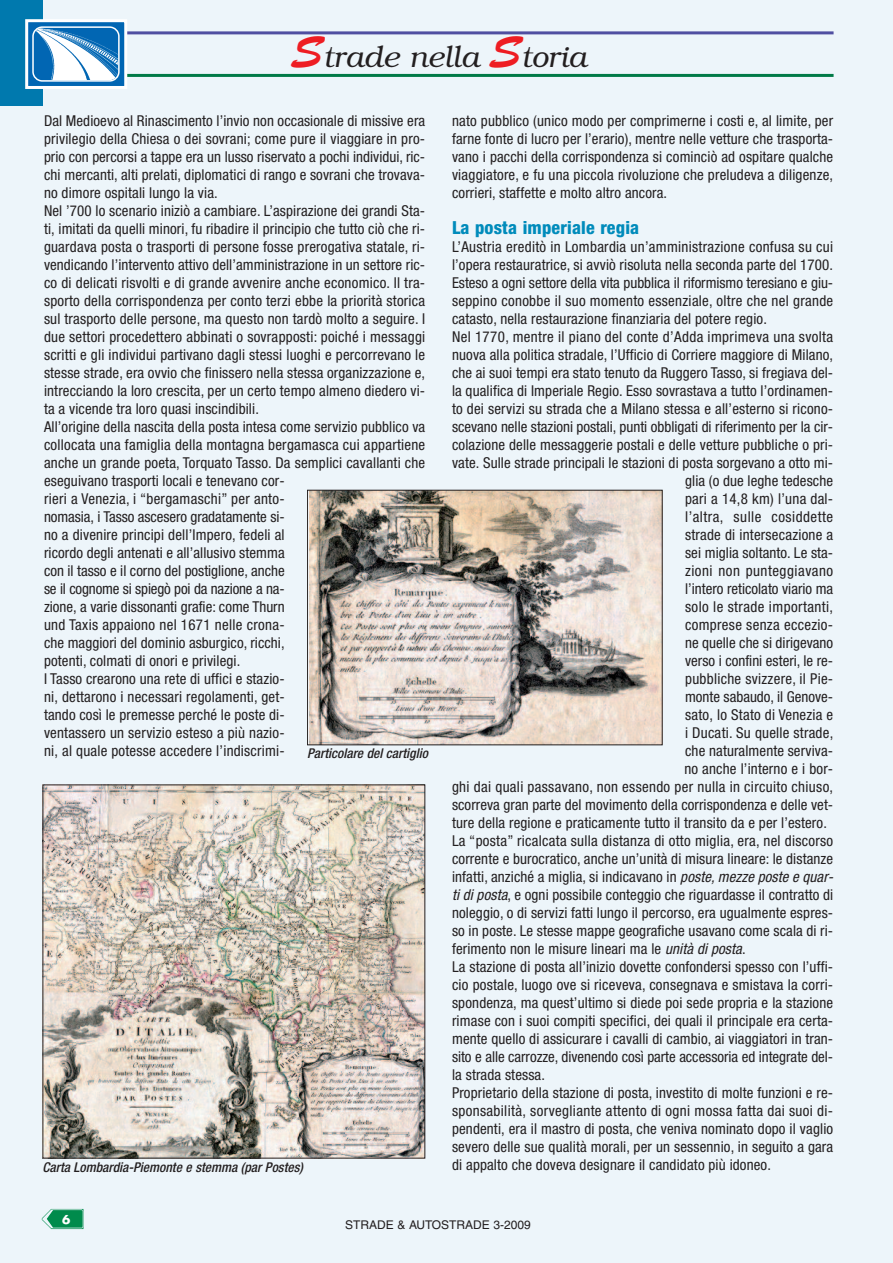
<style>
.page{position:relative;width:893px;height:1263px;background:#edf5fa}
.page>*{position:absolute;margin:0;border:0;box-sizing:border-box;transform-origin:0 0}
.t1{font:italic 300 30px "Bookman";color:#231f20}
.t2{font:800 condensed 18px "Helvetica Neue";letter-spacing:.01em;color:#008bbb}
.t3{font:condensed 15px/18px "Helvetica Neue";letter-spacing:.01em;color:#231f20}
.t4{font:condensed 15px "Helvetica Neue";letter-spacing:.035em;color:#231f20}
.t5{font:condensed 15px "Helvetica Neue";letter-spacing:.03em;color:#231f20}
.t6{font:italic 500 condensed 13.5px "Helvetica Neue";color:#231f20}
.t7{font:12px "Helvetica";color:#231f20}
.t8{font:700 12px "Futura";color:#fff}
.s1{font-family:"Brush Script";font-weight:400;font-style:normal;font-size:45px;color:#ee1d23}
.s2{font-style:italic}
</style>
<div class="page">
<img style="left:42px;top:1209px;width:41px;height:20px">
<hr style="left:44px;top:31px;width:790px;height:3px;background:#504fa1">
<hr style="left:44px;top:74px;width:790px;height:3px;background:#017a47">
<div style="left:0;top:0;width:42px;height:106px;background:#0079ae"></div>
<div style="left:28px;top:22px;width:96px;height:64px;background:#0166b3"></div>
<div style="left:25px;top:19px;width:102px;height:70px;border:3px solid #fff"></div>
<svg style="left:32px;top:26px;width:88px;height:56px"></svg>
<img style="left:45px;top:786px;width:378px;height:370px">
<img style="left:309px;top:492px;width:352px;height:251px">
<div style="left:307px;top:490px;width:356px;height:255px;border:1px solid #231f20"></div>
<h1 class="t1" style="left:291px;top:40px;width:297px"><span class="s1">S</span>trade nella <span class="s1">S</span>toria</h1>
<p class="t3" style="left:44px;top:113px;width:383px">Dal Medioevo al Rinascimento l’invio non occasionale di missive era privilegio della Chiesa o dei sovrani; come pure il viaggiare in pro&shy;prio con percorsi a tappe era un lusso riservato a pochi individui, ric&shy;chi mercanti, alti prelati, diplomatici di rango e sovrani che trovava&shy;no dimore ospitali lungo la via.<br>Nel ’700 lo scenario iniziò a cambiare. L’aspirazione dei grandi Sta&shy;ti, imitati da quelli minori, fu ribadire il principio che tutto ciò che ri&shy;guardava posta o trasporti di persone fosse prerogativa statale, ri&shy;vendicando l’intervento attivo dell’amministrazione in un settore ric&shy;co di delicati risvolti e di grande avvenire anche economico. Il tra&shy;sporto della corrispondenza per conto terzi ebbe la priorità storica sul trasporto delle persone, ma questo non tardò molto a seguire. I due settori procedettero abbinati o sovrapposti: poiché i messaggi scritti e gli individui partivano dagli stessi luoghi e percorrevano le stesse strade, era ovvio che finissero nella stessa organizzazione e, intrecciando la loro crescita, per un certo tempo almeno diedero vi&shy;ta a vicende tra loro quasi inscindibili.<br>All’origine della nascita della posta intesa come servizio pubblico va collocata una famiglia della montagna bergamasca cui appartiene anche un grande poeta, Torquato Tasso. Da semplici cavallanti che eseguivano trasporti locali e tenevano cor-<br>rieri a Venezia, i “bergamaschi” per anto-<br>nomasia, i Tasso ascesero gradatamente si-<br>no a divenire principi dell’Impero, fedeli al<br>ricordo degli antenati e all’allusivo stemma<br>con il tasso e il corno del postiglione, anche<br>se il cognome si spiegò poi da nazione a na-<br>zione, a varie dissonanti grafie: come Thurn<br>und Taxis appaiono nel 1671 nelle crona-<br>che maggiori del dominio asburgico, ricchi,<br>potenti, colmati di onori e privilegi.<br>I Tasso crearono una rete di uffici e stazio-<br>ni, dettarono i necessari regolamenti, get-<br>tando così le premesse perché le poste di-<br>ventassero un servizio esteso a più nazio-<br>ni, al quale potesse accedere l’indiscrimi-</p>
<p class="t3" style="left:452px;top:113px;width:383px;text-align:justify">nato pubblico (unico modo per comprimerne i costi e, al limite, per farne fonte di lucro per l’erario), mentre nelle vetture che trasporta&shy;vano i pacchi della corrispondenza si cominciò ad ospitare qualche viaggiatore, e fu una piccola rivoluzione che preludeva a diligenze, corrieri, staffette e molto altro ancora.</p>
<p class="t2" style="left:452px;top:221px;width:189px">La posta imperiale regia</p>
<p class="t3" style="left:452px;top:239px;width:383px">L’Austria ereditò in Lombardia un’amministrazione confusa su cui</p>
<p class="t3" style="left:452px;top:257px;width:383px">l’opera restauratrice, si avviò risoluta nella seconda parte del 1700.</p>
<p class="t3" style="left:452px;top:275px;width:383px">Esteso a ogni settore della vita pubblica il riformismo teresiano e giu-</p>
<p class="t3" style="left:452px;top:293px;width:383px">seppino conobbe il suo momento essenziale, oltre che nel grande</p>
<p class="t3" style="left:452px;top:311px;width:316px">catasto, nella restaurazione finanziaria del potere regio.</p>
<p class="t3" style="left:452px;top:329px;width:383px">Nel 1770, mentre il piano del conte d’Adda imprimeva una svolta</p>
<p class="t3" style="left:452px;top:347px;width:383px">nuova alla politica stradale, l’Ufficio di Corriere maggiore di Milano,</p>
<p class="t3" style="left:452px;top:365px;width:383px">che ai suoi tempi era stato tenuto da Ruggero Tasso, si fregiava del-</p>
<p class="t3" style="left:452px;top:383px;width:383px">la qualifica di Imperiale Regio. Esso sovrastava a tutto l’ordinamen-</p>
<p class="t3" style="left:452px;top:401px;width:383px">to dei servizi su strada che a Milano stessa e all’esterno si ricono-</p>
<p class="t3" style="left:452px;top:419px;width:383px">scevano nelle stazioni postali, punti obbligati di riferimento per la cir-</p>
<p class="t3" style="left:452px;top:437px;width:383px">colazione delle messaggerie postali e delle vetture pubbliche o pri-</p>
<p class="t3" style="left:452px;top:455px;width:383px">vate. Sulle strade principali le stazioni di posta sorgevano a otto mi-</p>
<p class="t3" style="left:685px;top:473px;width:150px">glia (o due leghe tedesche</p>
<p class="t3" style="left:685px;top:491px;width:150px">pari a 14,8 km) l’una dal-</p>
<p class="t4" style="left:685px;top:511px;width:150px">l’altra, sulle cosiddette</p>
<p class="t3" style="left:685px;top:527px;width:150px">strade di intersecazione a</p>
<p class="t3" style="left:685px;top:545px;width:150px">sei miglia soltanto. Le sta-</p>
<p class="t4" style="left:685px;top:565px;width:150px">zioni non punteggiavano</p>
<p class="t3" style="left:685px;top:581px;width:150px">l’intero reticolato viario ma</p>
<p class="t5" style="left:685px;top:601px;width:150px">solo le strade importanti,</p>
<p class="t3" style="left:685px;top:617px;width:150px">comprese senza eccezio-</p>
<p class="t3" style="left:685px;top:635px;width:150px">ne quelle che si dirigevano</p>
<p class="t3" style="left:685px;top:653px;width:150px">verso i confini esteri, le re-</p>
<p class="t3" style="left:685px;top:671px;width:150px">pubbliche svizzere, il Pie-</p>
<p class="t3" style="left:685px;top:689px;width:150px">monte sabaudo, il Genove-</p>
<p class="t3" style="left:685px;top:707px;width:150px">sato, lo Stato di Venezia e</p>
<p class="t3" style="left:685px;top:725px;width:150px">i Ducati. Su quelle strade,</p>
<p class="t3" style="left:685px;top:743px;width:150px">che naturalmente serviva-</p>
<p class="t3" style="left:684px;top:761px;width:150px">no anche l’interno e i bor-</p>
<p class="t3" style="left:452px;top:779px;width:383px">ghi dai quali passavano, non essendo per nulla in circuito chiuso,</p>
<p class="t3" style="left:452px;top:797px;width:383px">scorreva gran parte del movimento della corrispondenza e delle vet-</p>
<p class="t3" style="left:452px;top:815px;width:376px">ture della regione e praticamente tutto il transito da e per l’estero.</p>
<p class="t3" style="left:452px;top:833px;width:383px">La “posta” ricalcata sulla distanza di otto miglia, era, nel discorso</p>
<p class="t3" style="left:452px;top:851px;width:383px">corrente e burocratico, anche un’unità di misura lineare: le distanze</p>
<p class="t3" style="left:452px;top:869px;width:383px">infatti, anziché a miglia, si indicavano in <span class="s2">poste, mezze poste e quar-</span></p>
<p class="t3" style="left:452px;top:887px;width:383px"><span class="s2">ti di posta</span>, e ogni possibile conteggio che riguardasse il contratto di</p>
<p class="t3" style="left:452px;top:905px;width:383px">noleggio, o di servizi fatti lungo il percorso, era ugualmente espres-</p>
<p class="t3" style="left:452px;top:923px;width:383px">so in poste. Le stesse mappe geografiche usavano come scala di ri-</p>
<p class="t3" style="left:452px;top:941px;width:295px">ferimento non le misure lineari ma le <span class="s2">unità di posta</span>.</p>
<p class="t3" style="left:452px;top:959px;width:383px">La stazione di posta all’inizio dovette confondersi spesso con l’uffi-</p>
<p class="t3" style="left:452px;top:977px;width:383px">cio postale, luogo ove si riceveva, consegnava e smistava la corri-</p>
<p class="t3" style="left:452px;top:995px;width:383px">spondenza, ma quest’ultimo si diede poi sede propria e la stazione</p>
<p class="t3" style="left:452px;top:1013px;width:383px">rimase con i suoi compiti specifici, dei quali il principale era certa-</p>
<p class="t3" style="left:452px;top:1031px;width:383px">mente quello di assicurare i cavalli di cambio, ai viaggiatori in tran-</p>
<p class="t3" style="left:452px;top:1049px;width:383px">sito e alle carrozze, divenendo così parte accessoria ed integrate del-</p>
<p class="t3" style="left:452px;top:1067px;width:95px">la strada stessa.</p>
<p class="t3" style="left:452px;top:1085px;width:383px">Proprietario della stazione di posta, investito di molte funzioni e re-</p>
<p class="t3" style="left:452px;top:1103px;width:383px">sponsabilità, sorvegliante attento di ogni mossa fatta dai suoi di-</p>
<p class="t3" style="left:452px;top:1121px;width:383px">pendenti, era il mastro di posta, che veniva nominato dopo il vaglio</p>
<p class="t3" style="left:452px;top:1139px;width:383px">severo delle sue qualità morali, per un sessennio, in seguito a gara</p>
<p class="t3" style="left:452px;top:1157px;width:320px">di appalto che doveva designare il candidato più idoneo.</p>
<p class="t6" style="left:307px;top:749px;width:122px">Particolare del cartiglio</p>
<p class="t6" style="left:43px;top:1162px;width:262px">Carta Lombardia-Piemonte e stemma (par Postes)</p>
<p class="t8" style="left:62px;top:1214px;width:10px">6</p>
<p class="t7" style="left:345px;top:1220px;width:187px">STRADE &amp; AUTOSTRADE 3-2009</p>
</div>
